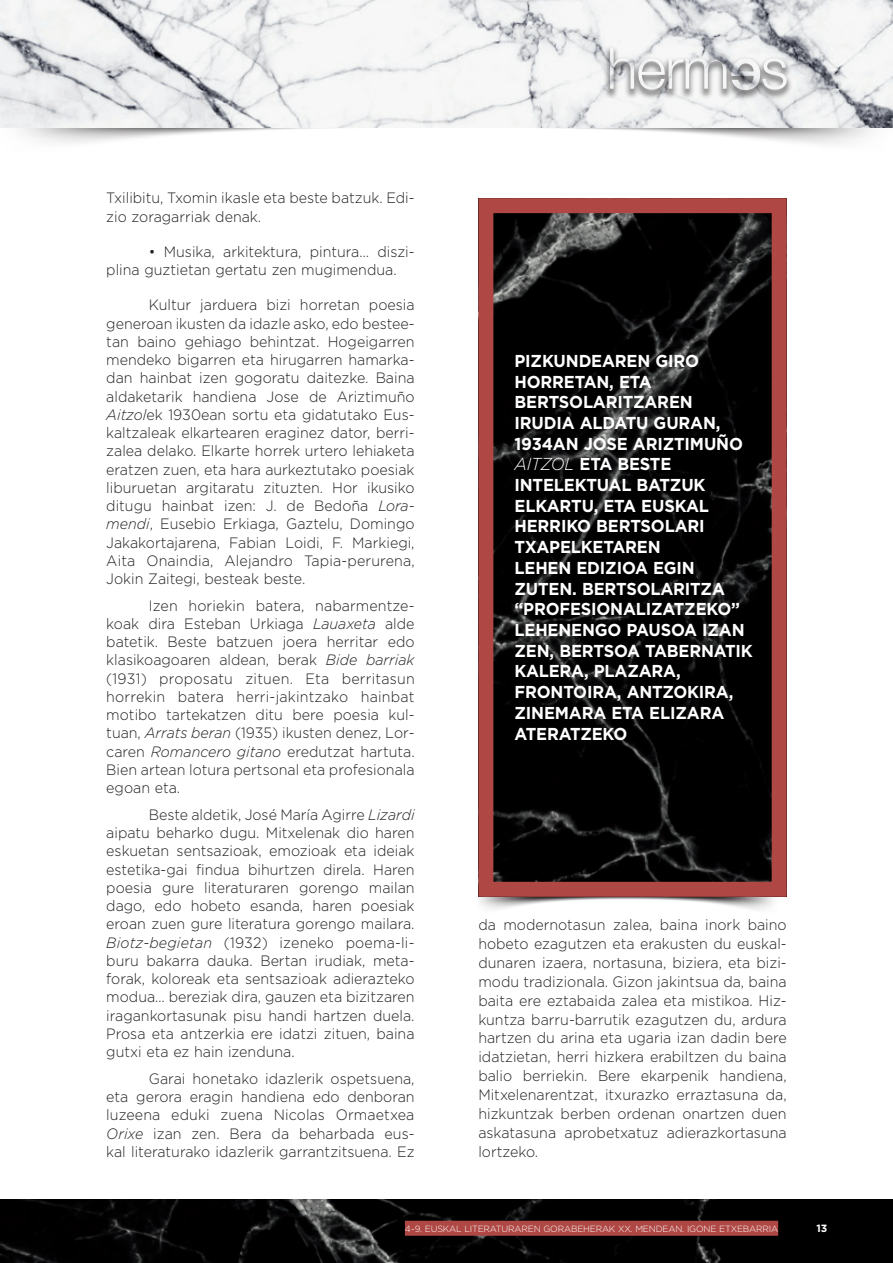
<style>
.page{position:relative;width:893px;height:1263px;background:#fff}
.page>*{position:absolute;margin:0;border:0;box-sizing:border-box;transform-origin:0 0}
.TEXT_DESTACADOS-LINE{font:700 17.25px/20.7px "Gotham";letter-spacing:-.01em;color:#fff;scale:.95 1}
.TEXTO_COMUN{font:300 15px/18.3px "Gotham";color:#231f20;text-align:justify;scale:.95 1}
.t1{font:700 10.5px "Gotham";color:#fff}
.ARRIBA{font:300 9px "Gotham";letter-spacing:-.02em;color:#fff}
.s1{font-style:italic}
.s2{font-weight:300;font-style:italic}
</style>
<div class="page">
<img style="left:0;top:0;width:893px;height:128px">
<img style="left:0;top:1199px;width:893px;height:64px">
<div style="left:603px;top:45px;width:190px;height:56px;background:#231f20;opacity:.71"></div>
<svg style="left:610px;top:48px;width:177px;height:42px"></svg>
<div style="left:405px;top:1221px;width:373px;height:15px;background:#af4844"></div>
<img style="left:478px;top:897px;width:296px;height:13px">
<img style="left:494px;top:214px;width:277px;height:667px">
<div style="left:478px;top:198px;width:309px;height:699px;border:15px solid #af4844"></div>
<p class="TEXTO_COMUN" style="left:106px;top:188px;width:326px">Txilibitu, Txomin ikasle eta beste batzuk. Edi&shy;zio zoragarriak denak.</p>
<p class="TEXTO_COMUN" style="left:106px;top:242px;width:326px;text-indent:43px">• Musika, arkitektura, pintura… diszi&shy;plina guztietan gertatu zen mugimendua.</p>
<p class="TEXTO_COMUN" style="left:106px;top:295px;width:326px;text-indent:43px">Kultur jarduera bizi horretan poesia generoan ikusten da idazle asko, edo bestee&shy;tan baino gehiago behintzat. Hogeigarren mendeko bigarren eta hirugarren hamarka&shy;dan hainbat izen gogoratu daitezke. Baina aldaketarik handiena Jose de Ariztimuño <span class="s1">Aitzol</span>ek 1930ean sortu eta gidatutako Eus&shy;kaltzaleak elkartearen eraginez dator, berri&shy;zalea delako. Elkarte horrek urtero lehiaketa eratzen zuen, eta hara aurkeztutako poesiak liburuetan argitaratu zituzten. Hor ikusiko ditugu hainbat izen: J. de Bedoña <span class="s1">Lora&shy;mendi</span>, Eusebio Erkiaga, Gaztelu, Domingo Jakakortajarena, Fabian Loidi, F. Markiegi, Aita Onaindia, Alejandro Tapia-perurena, Jokin Zaitegi, besteak beste.</p>
<p class="TEXTO_COMUN" style="left:106px;top:596px;width:326px;text-indent:43px">Izen horiekin batera, nabarmentze&shy;koak dira Esteban Urkiaga <span class="s1">Lauaxeta</span> alde batetik. Beste batzuen joera herritar edo klasikoagoaren aldean, berak <span class="s1">Bide barriak </span>(1931) proposatu zituen. Eta berritasun horrekin batera herri-jakintzako hainbat motibo tartekatzen ditu bere poesia kul&shy;tuan, <span class="s1">Arrats beran</span> (1935) ikusten denez, Lor&shy;caren <span class="s1">Romancero gitano</span> eredutzat hartuta.<br>Bien artean lotura pertsonal eta profesionala egoan eta.</p>
<p class="TEXTO_COMUN" style="left:106px;top:805px;width:326px;text-indent:43px">Beste aldetik, José María Agirre <span class="s1">Lizardi </span>aipatu beharko dugu. Mitxelenak dio haren eskuetan sentsazioak, emozioak eta ideiak estetika-gai findua bihurtzen direla. Haren poesia gure literaturaren gorengo mailan dago, edo hobeto esanda, haren poesiak eroan zuen gure literatura gorengo mailara.<br><span class="s1">Biotz-begietan</span> (1932) izeneko poema-li&shy;buru bakarra dauka. Bertan irudiak, meta&shy;forak, koloreak eta sentsazioak adierazteko modua… bereziak dira, gauzen eta bizitzaren iragankortasunak pisu handi hartzen duela.<br>Prosa eta antzerkia ere idatzi zituen, baina gutxi eta ez hain izenduna.</p>
<p class="TEXTO_COMUN" style="left:106px;top:1069px;width:326px;text-indent:43px">Garai honetako idazlerik ospetsuena, eta gerora eragin handiena edo denboran luzeena eduki zuena Nicolas Ormaetxea <span class="s1">Orixe</span> izan zen. Bera da beharbada eus&shy;kal literaturako idazlerik garrantzitsuena. Ez</p>
<p class="TEXT_DESTACADOS-LINE" style="left:514px;top:350px;width:252px">PIZKUNDEAREN GIRO<br>HORRETAN, ETA<br>BERTSOLARITZAREN<br>IRUDIA ALDATU GURAN,<br>1934AN JOSE ARIZTIMUÑO<br><span class="s2">AITZOL</span> ETA BESTE<br>INTELEKTUAL BATZUK<br>ELKARTU, ETA EUSKAL<br>HERRIKO BERTSOLARI<br>TXAPELKETAREN<br>LEHEN EDIZIOA EGIN<br>ZUTEN. BERTSOLARITZA “PROFESIONALIZATZEKO”<br>LEHENENGO PAUSOA IZAN<br>ZEN, BERTSOA TABERNATIK<br>KALERA, PLAZARA,<br>FRONTOIRA, ANTZOKIRA,<br>ZINEMARA ETA ELIZARA<br>ATERATZEKO</p>
<p class="TEXTO_COMUN" style="left:478px;top:915px;width:326px;line-height:18.9px">da modernotasun zalea, baina inork baino hobeto ezagutzen eta erakusten du euskal&shy;dunaren izaera, nortasuna, biziera, eta bizi&shy;modu tradizionala. Gizon jakintsua da, baina baita ere eztabaida zalea eta mistikoa. Hiz&shy;kuntza barru-barrutik ezagutzen du, ardura hartzen du arina eta ugaria izan dadin bere idatzietan, herri hizkera erabiltzen du baina balio berriekin. Bere ekarpenik handiena, Mitxelenarentzat, itxurazko erraztasuna da, hizkuntzak berben ordenan onartzen duen askatasuna aprobetxatuz adierazkortasuna lortzeko.</p>
<p class="ARRIBA" style="left:405px;top:1223px;width:375px">4~9. EUSKAL LITERATURAREN GORABEHERAK XX. MENDEAN. IGONE ETXEBARRIA</p>
<p class="t1" style="left:817px;top:1221px;width:12px">13</p>
</div>
